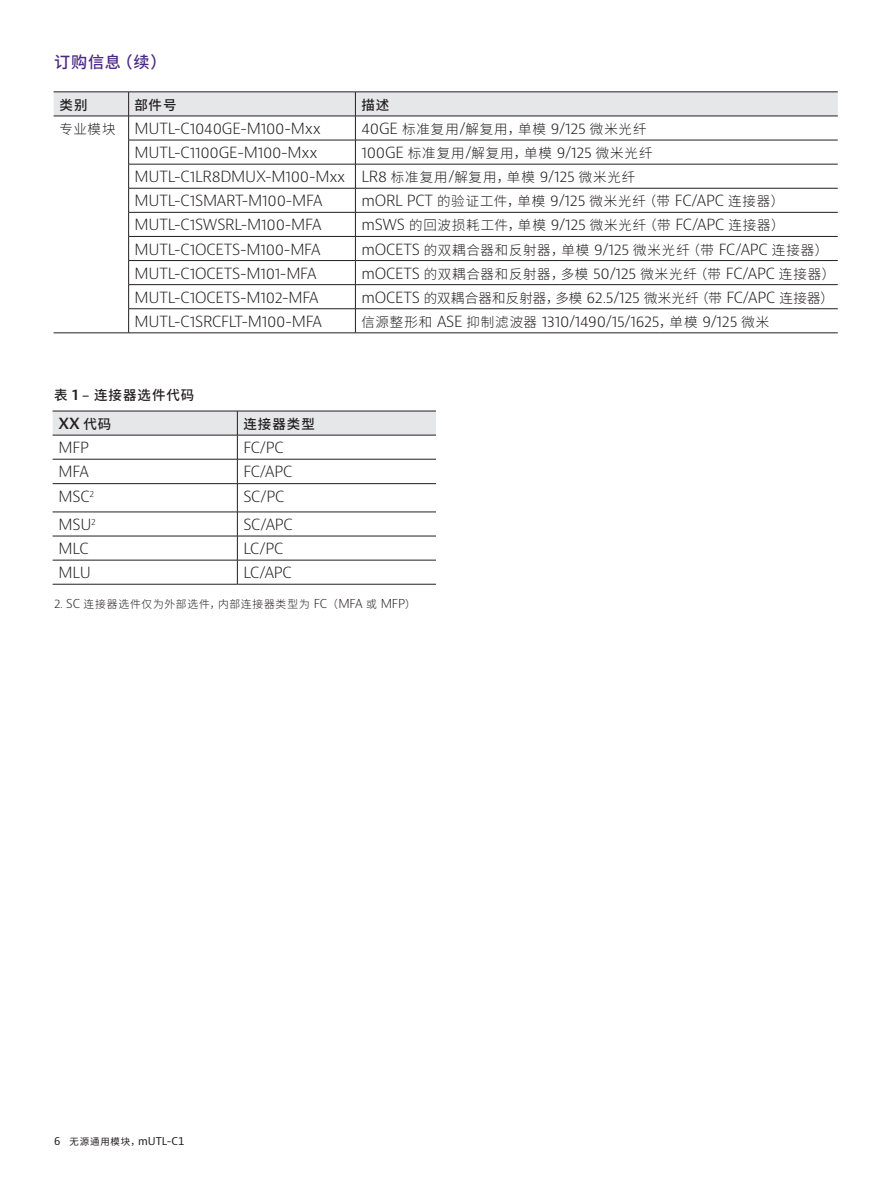
<style>
.page{position:relative;width:893px;height:1191px;background:#fff}
.page>*{position:absolute;margin:0;border:0;box-sizing:border-box;transform-origin:0 0}
.H2_Heading_Purple_12{font:500 16.2px "Noto Sans CJ Ksc";color:#4a2785}
.Table_Copy{font:300 15px "Bernino Sans";letter-spacing:-.015em;color:#231f20}
.TH{font:600 15px "Bernino Sans";color:#231f20}
.Table_Copy-2{font:300 13.5px "Noto Sans CJ Ksc";letter-spacing:.06em;color:#231f20}
.Table_Copy-3{font:300 13.5px "Noto Sans CJ Ksc";letter-spacing:.02em;color:#231f20}
.TH-2{font:500 13.5px "Noto Sans CJ Ksc";letter-spacing:.075em;color:#231f20}
.H3_Heading_Level_3{font:500 13.5px "Noto Sans CJ Ksc";letter-spacing:.07em;color:#231f20}
.P_10_16{font:300 10.8px "Noto Sans CJ Ksc";letter-spacing:.075em;color:#231f20}
.t1{font:10.5px "Bernino Sans";color:#231f20}
.s1{font-family:"Bernino Sans";font-size:15px}
.s2{font-family:"Noto Sans CJ Ksc";font-size:13.5px}
.s3{font-family:"Bernino Sans";font-weight:600;font-size:15px}
.s4{font-family:"Noto Sans CJ Ksc";font-weight:500;font-size:13.5px}
.s5{font-family:"Bernino Sans";font-size:12px}
.s6{font-family:"Noto Sans CJ Ksc";font-size:9.45px}
</style>
<div class="page">
<svg style="left:54px;top:92px;width:784px;height:241px"></svg>
<hr style="left:129px;top:332px;width:226px;height:1px;background:#231f20">
<hr style="left:355px;top:332px;width:483px;height:1px;background:#231f20">
<svg style="left:53px;top:411px;width:383px;height:173px"></svg>
<hr style="left:53px;top:584px;width:184px;height:1px;background:#231f20">
<hr style="left:237px;top:584px;width:199px;height:1px;background:#231f20">
<p class="H2_Heading_Purple_12" style="left:54px;top:53px;width:114px">订购信息（续）</p>
<p class="TH-2" style="left:60px;top:97px;width:30px">类别</p>
<p class="TH-2" style="left:135px;top:97px;width:43px">部件号</p>
<p class="TH-2" style="left:361px;top:97px;width:29px">描述</p>
<p class="Table_Copy-2" style="left:60px;top:121px;width:58px">专业模块</p>
<p class="Table_Copy" style="left:135px;top:119px;width:188px">MUTL-C1040GE-M100-Mxx</p>
<p class="Table_Copy-2" style="left:361px;top:121px;width:287px"><span class="s1">40GE</span> 标准复用<span class="s1">/</span>解复用，单模 <span class="s1">9/125</span> 微米光纤</p>
<p class="Table_Copy" style="left:135px;top:143px;width:185px">MUTL-C1100GE-M100-Mxx</p>
<p class="Table_Copy-2" style="left:361px;top:146px;width:293px"><span class="s1">100GE</span> 标准复用<span class="s1">/</span>解复用，单模 <span class="s1">9/125</span> 微米光纤</p>
<p class="Table_Copy" style="left:135px;top:167px;width:212px">MUTL-C1LR8DMUX-M100-Mxx</p>
<p class="Table_Copy-2" style="left:361px;top:170px;width:276px"><span class="s1">LR8</span> 标准复用<span class="s1">/</span>解复用，单模 <span class="s1">9/125</span> 微米光纤</p>
<p class="Table_Copy" style="left:135px;top:191px;width:189px">MUTL-C1SMART-M100-MFA</p>
<p class="Table_Copy" style="left:361px;top:191px;width:424px">mORL PCT <span class="s2">的验证工件，单模</span> 9/125 <span class="s2">微米光纤（带</span> FC/APC <span class="s2">连接器）</span></p>
<p class="Table_Copy" style="left:135px;top:215px;width:188px">MUTL-C1SWSRL-M100-MFA</p>
<p class="Table_Copy-2" style="left:361px;top:218px;width:425px"><span class="s1">mSWS</span> 的回波损耗工件，单模 <span class="s1">9/125</span> 微米光纤（带 <span class="s1">FC/APC</span> 连接器）</p>
<p class="Table_Copy" style="left:135px;top:239px;width:187px">MUTL-C1OCETS-M100-MFA</p>
<p class="Table_Copy-2" style="left:361px;top:242px;width:468px"><span class="s1">mOCETS</span> 的双耦合器和反射器，单模 <span class="s1">9/125</span> 微米光纤（带 <span class="s1">FC/APC</span> 连接器）</p>
<p class="Table_Copy" style="left:135px;top:263px;width:184px">MUTL-C1OCETS-M101-MFA</p>
<p class="Table_Copy-2" style="left:361px;top:266px;width:475px"><span class="s1">mOCETS</span> 的双耦合器和反射器，多模 <span class="s1">50/125</span> 微米光纤（带 <span class="s1">FC/APC</span> 连接器）</p>
<p class="Table_Copy" style="left:135px;top:287px;width:186px">MUTL-C1OCETS-M102-MFA</p>
<p class="Table_Copy-3" style="left:361px;top:290px;width:474px"><span class="s1">mOCETS</span> 的双耦合器和反射器，多模 <span class="s1">62.5/125</span> 微米光纤（带 <span class="s1">FC/APC</span> 连接器）</p>
<p class="Table_Copy" style="left:135px;top:311px;width:189px">MUTL-C1SRCFLT-M100-MFA</p>
<p class="Table_Copy" style="left:361px;top:311px;width:409px"><span class="s2">信源整形和</span> ASE <span class="s2">抑制滤波器</span> 1310/1490/15/1625<span class="s2">，单模</span> 9/125 <span class="s2">微米</span></p>
<p class="H3_Heading_Level_3" style="left:54px;top:388px;width:142px">表 <span class="s3">1</span> – 连接器选件代码</p>
<p class="TH" style="left:59px;top:414px;width:54px">XX <span class="s4">代码</span></p>
<p class="TH-2" style="left:243px;top:416px;width:73px">连接器类型</p>
<p class="Table_Copy" style="left:59px;top:438px;width:32px">MFP</p>
<p class="Table_Copy" style="left:243px;top:438px;width:42px">FC/PC</p>
<p class="Table_Copy" style="left:59px;top:462px;width:32px">MFA</p>
<p class="Table_Copy" style="left:243px;top:462px;width:51px">FC/APC</p>
<p class="Table_Copy" style="left:59px;top:486px;width:37px">MSC<sup>2</sup></p>
<p class="Table_Copy" style="left:243px;top:486px;width:43px">SC/PC</p>
<p class="Table_Copy" style="left:59px;top:514px;width:39px">MSU<sup>2</sup></p>
<p class="Table_Copy" style="left:243px;top:514px;width:51px">SC/APC</p>
<p class="Table_Copy" style="left:59px;top:539px;width:32px">MLC</p>
<p class="Table_Copy" style="left:243px;top:539px;width:41px">LC/PC</p>
<p class="Table_Copy" style="left:59px;top:563px;width:34px">MLU</p>
<p class="Table_Copy" style="left:243px;top:563px;width:50px">LC/APC</p>
<p class="P_10_16" style="left:54px;top:598px;width:363px"><span class="s5">2. SC</span> 连接器选件仅为外部选件，内部连接器类型为 <span class="s5">FC</span>（<span class="s5">MFA</span> 或 <span class="s5">MFP</span>）</p>
<p class="t1" style="left:54px;top:1134px;width:132px">6 <span class="s6">无源通用模块，</span>mUTL-C1</p>
</div>
